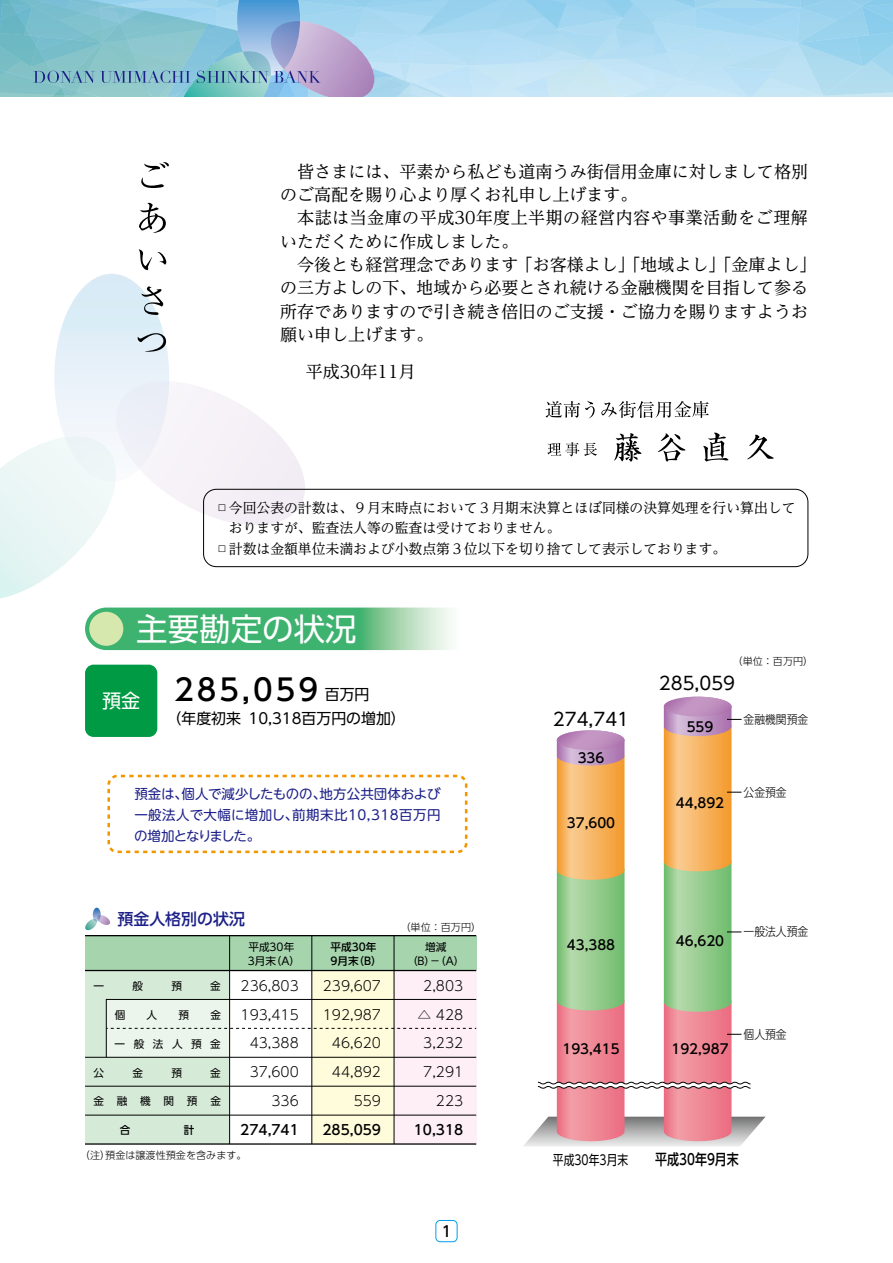
<style>
.page{position:relative;width:893px;height:1263px;background:#fff}
.page>*{position:absolute;margin:0;border:0;box-sizing:border-box;transform-origin:0 0}
.t1{font:31.5px "UD Shin Go Pro";color:#fff}
.t2{font:500 29.7px "UD Shin Go Pro";letter-spacing:.1em;color:#000}
.t3{font:18px "UD Shin Go NT Pro";color:#000}
.t4{font:16.95px/23.4px "UD Reimin Pro";color:#000}
.t5{font:500 15.9px "UD Shin Go Pro";color:#1d2088}
.t6{font:500 15px "UD Shin Go NT Pro";color:#000;scale:.8 1}
.t7{font:14.85px "UD Shin Go Pro";color:#000}
.t8{font:500 14.85px "UD Shin Go Pro";color:#000}
.t9{font:13.8px/20.2px "UD Reimin Pro";color:#000}
.t10{font:300 13.8px/29px "UD Shin Go Pro";color:#000;text-align:right}
.t11{font:500 13.8px "UD Shin Go Pro";color:#000}
.t12{font:13.5px/21px "UD Shin M Go Pr 6";letter-spacing:.01em;color:#1d2088;text-align:justify}
.t13{font:500 13.5px "UD Shin Go NT Pro";color:#000}
.t14{font:13.5px "UD Shin Go NT Pro";color:#000;scale:.8 1}
.t15{font:300 12px "UD Shin Go NT Pro";color:#000;scale:.9 1}
.t16{font:10.65px/13.8px "UD Shin Go Pro";letter-spacing:.8em;color:#000;text-align:center}
.t17{font:10.65px/13.8px "UD Shin Go Pro";color:#000}
.t18{font:500 10.65px/13.8px "UD Shin Go Pro";color:#000}
.t19{font:300 10.05px "UD Shin Go Pro";color:#000}
.s1{font-weight:400;font-size:14.85px}
</style>
<div class="page">
<div style="left:85px;top:999px;width:21px;height:58px;background:#d5ead7"></div>
<div style="left:85px;top:936px;width:391px;height:34px;background:#a5d4ad"></div>
<div style="left:85px;top:970px;width:145px;height:29px;background:#d5ead7"></div>
<div style="left:85px;top:1057px;width:145px;height:29px;background:#d5ead7"></div>
<div style="left:85px;top:1086px;width:145px;height:29px;background:#d5ead7"></div>
<div style="left:85px;top:1115px;width:145px;height:29px;background:#d5ead7"></div>
<div style="left:312px;top:970px;width:82px;height:29px;background:#fffcdb"></div>
<div style="left:312px;top:1057px;width:82px;height:29px;background:#fffcdb"></div>
<div style="left:312px;top:1086px;width:82px;height:29px;background:#fffcdb"></div>
<div style="left:312px;top:1115px;width:82px;height:29px;background:#fffcdb"></div>
<div style="left:394px;top:970px;width:82px;height:29px;background:#fdeff5"></div>
<div style="left:394px;top:1057px;width:82px;height:29px;background:#fdeff5"></div>
<div style="left:394px;top:1086px;width:82px;height:29px;background:#fdeff5"></div>
<div style="left:394px;top:1115px;width:82px;height:29px;background:#fdeff5"></div>
<hr style="left:229px;top:936px;width:1px;height:208px;background:#000">
<hr style="left:312px;top:936px;width:1px;height:208px;background:#000">
<hr style="left:394px;top:936px;width:1px;height:208px;background:#000">
<hr style="left:85px;top:970px;width:391px;height:1px;background:#000">
<hr style="left:85px;top:935px;width:391px;height:1px;background:#000">
<svg style="left:105px;top:998px;width:372px;height:60px"></svg>
<hr style="left:85px;top:1057px;width:391px;height:1px;background:#000">
<hr style="left:85px;top:1086px;width:391px;height:1px;background:#000">
<hr style="left:85px;top:1115px;width:391px;height:1px;background:#000">
<hr style="left:85px;top:1143px;width:391px;height:2px;background:#000">
<div style="left:85px;top:665px;width:72px;height:72px;background:#094;border-radius:9px"></div>
<svg style="left:85px;top:908px;width:25px;height:23px"></svg>
<svg style="left:85px;top:607px;width:364px;height:43px;background:#5fbe85"></svg>
<svg style="left:141px;top:162px;width:28px;height:26px"></svg>
<svg style="left:139px;top:203px;width:27px;height:30px"></svg>
<svg style="left:0;top:249px;width:305px;height:350px"></svg>
<svg style="left:547px;top:442px;width:50px;height:14px"></svg>
<svg style="left:614px;top:433px;width:27px;height:29px"></svg>
<svg style="left:658px;top:433px;width:27px;height:29px"></svg>
<svg style="left:703px;top:433px;width:25px;height:28px"></svg>
<svg style="left:747px;top:435px;width:27px;height:24px"></svg>
<svg style="left:546px;top:401px;width:49px;height:17px"></svg>
<svg style="left:601px;top:401px;width:108px;height:17px"></svg>
<svg style="left:524px;top:697px;width:241px;height:449px"></svg>
<div style="left:435px;top:1220px;width:23px;height:22px;border:1px solid #00a0e9;border-radius:4px"></div>
<div style="left:107px;top:775px;width:360px;height:78px;border:3px dashed #f39700;border-radius:9px"></div>
<svg style="left:0;top:0;width:893px;height:97px;background:#a0cee4"></svg>
<div style="left:89px;top:612px;width:34px;height:34px;background:#d7e8af;border-radius:50%"></div>
<div style="left:203px;top:489px;width:605px;height:78px;border:1px solid #000;border-radius:13px"></div>
<p class="t4" style="left:280px;top:159px;width:538px">　皆さまには、平素から私ども道南うみ街信用金庫に対しまして格別のご高配を賜り心より厚くお礼申し上げます。<br>　本誌は当金庫の平成30年度上半期の経営内容や事業活動をご理解いただくために作成しました。<br>　今後とも経営理念であります「お客様よし」「地域よし」「金庫よし」の三方よしの下、地域から必要とされ続ける金融機関を目指して参る所存でありますので引き続き倍旧のご支援・ご協力を賜りますようお願い申し上げます。</p>
<p class="t4" style="left:306px;top:360px;width:111px">平成30年11月</p>
<p class="t9" style="left:229px;top:497px;width:568px;text-indent:-14px">□今回公表の計数は、９月末時点において３月期末決算とほぼ同様の決算処理を行い算出しておりますが、監査法人等の監査は受けておりません。</p>
<p class="t9" style="left:215px;top:538px;width:513px">□計数は金額単位未満および小数点第３位以下を切り捨てして表示しております。</p>
<h1 class="t1" style="left:136px;top:603px;width:222px">主要勘定の状況</h1>
<h2 class="t2" style="left:102px;top:666px;width:269px"><sub>預金</sub> 285,059 <span class="s1">百万円</span></h2>
<p class="t7" style="left:167px;top:706px;width:241px">（年度初来 10,318百万円の増加）</p>
<p class="t12" style="left:134px;top:783px;width:308px">預金は、個人で減少したものの、地方公共団体および一般法人で大幅に増加し、前期末比10,318百万円の増加となりました。</p>
<p class="t5" style="left:117px;top:906px;width:129px">預金人格別の状況</p>
<p class="t19" style="left:400px;top:919px;width:82px">（単位：百万円）</p>
<p class="t17" style="left:248px;top:939px;width:54px">平成30年<br>3月末（A）</p>
<p class="t18" style="left:331px;top:939px;width:53px">平成30年<br>9月末（B）</p>
<p class="t16" style="left:407px;top:939px;width:59px">増減<br>（B）－（A）</p>
<p class="t16" style="left:93px;top:978px;width:12px">一</p>
<p class="t16" style="left:132px;top:978px;width:12px">般</p>
<p class="t16" style="left:171px;top:978px;width:12px">預</p>
<p class="t16" style="left:210px;top:978px;width:12px">金</p>
<p class="t10" style="left:241px;top:970px;width:60px">236,803<br>193,415<br>43,388<br>37,600<br>336</p>
<p class="t11" style="left:240px;top:1119px;width:60px">274,741</p>
<p class="t16" style="left:115px;top:1007px;width:12px">個</p>
<p class="t16" style="left:147px;top:1007px;width:12px">人</p>
<p class="t16" style="left:178px;top:1007px;width:12px">預</p>
<p class="t16" style="left:210px;top:1007px;width:12px">金</p>
<p class="t16" style="left:115px;top:1036px;width:108px">一般法人預金</p>
<p class="t16" style="left:93px;top:1065px;width:12px">公</p>
<p class="t16" style="left:132px;top:1065px;width:12px">金</p>
<p class="t16" style="left:171px;top:1065px;width:12px">預</p>
<p class="t16" style="left:210px;top:1065px;width:12px">金</p>
<p class="t16" style="left:93px;top:1094px;width:129px">金融機関預金</p>
<p class="t19" style="left:80px;top:1147px;width:168px">（注）預金は譲渡性預金を含みます。</p>
<p class="t10" style="left:323px;top:970px;width:60px">239,607<br>192,987<br>46,620<br>44,892<br>559</p>
<p class="t11" style="left:322px;top:1119px;width:60px">285,059</p>
<p class="t10" style="left:417px;top:970px;width:47px">2,803 △ 428<br>3,232<br>7,291<br>223</p>
<p class="t11" style="left:414px;top:1119px;width:51px">10,318</p>
<p class="t8" style="left:442px;top:1219px;width:11px">1</p>
<p class="t19" style="left:733px;top:653px;width:82px">（単位：百万円）</p>
<p class="t3" style="left:553px;top:704px;width:78px">274,741</p>
<p class="t13" style="left:578px;top:747px;width:28px">336</p>
<p class="t13" style="left:567px;top:812px;width:50px">37,600</p>
<p class="t3" style="left:659px;top:668px;width:78px">285,059</p>
<p class="t13" style="left:687px;top:715px;width:28px">559</p>
<p class="t15" style="left:743px;top:710px;width:73px">金融機関預金</p>
<p class="t13" style="left:676px;top:792px;width:50px">44,892</p>
<p class="t15" style="left:743px;top:782px;width:50px">公金預金</p>
<p class="t13" style="left:567px;top:933px;width:50px">43,388</p>
<p class="t13" style="left:562px;top:1038px;width:59px">193,415</p>
<p class="t13" style="left:676px;top:930px;width:50px">46,620</p>
<p class="t15" style="left:743px;top:922px;width:73px">一般法人預金</p>
<p class="t13" style="left:671px;top:1038px;width:59px">192,987</p>
<p class="t15" style="left:743px;top:1024px;width:50px">個人預金</p>
<p class="t14" style="left:553px;top:1148px;width:96px">平成30年3月末</p>
<p class="t6" style="left:655px;top:1147px;width:106px">平成30年9月末</p>
</div>
